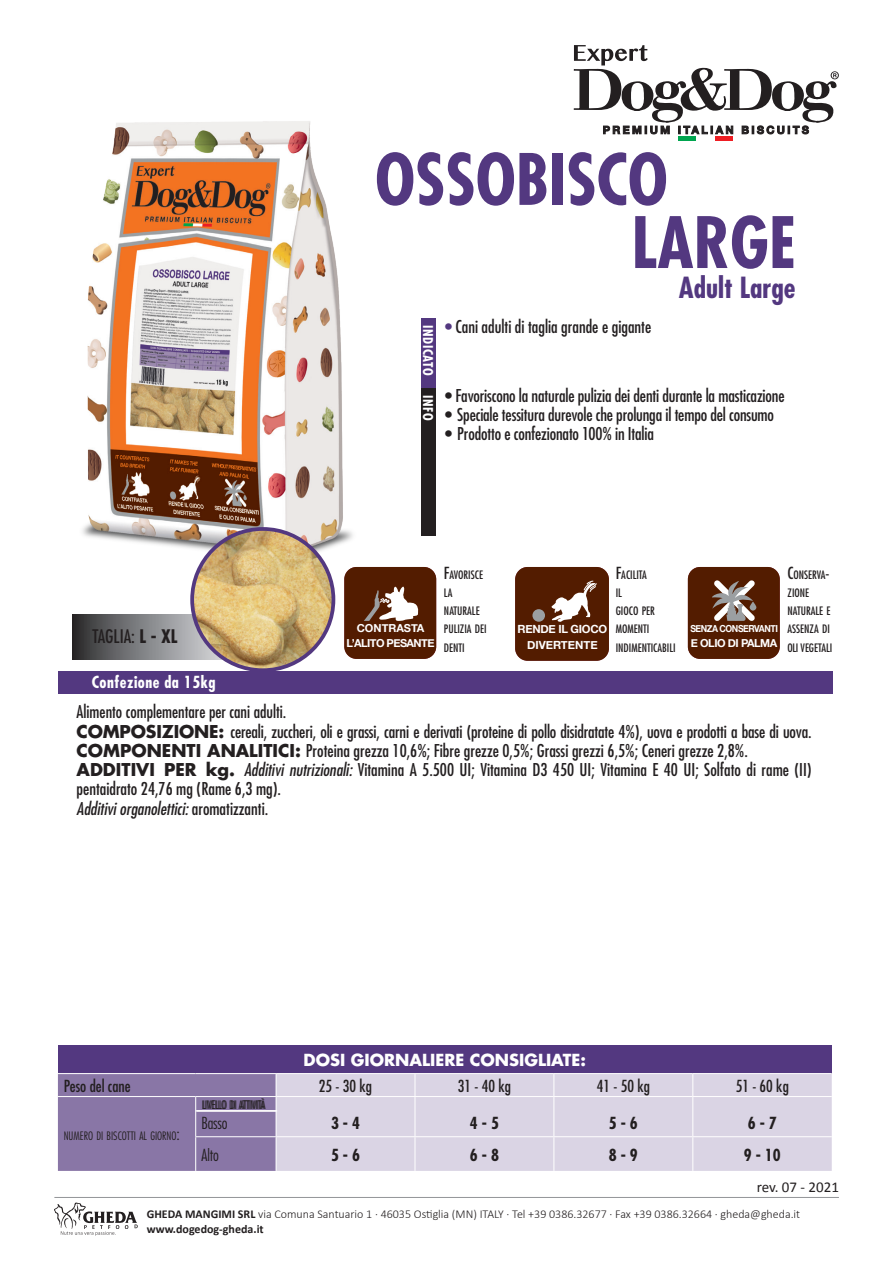
<style>
.page{position:relative;width:893px;height:1263px;background:#fff}
.page>*{position:absolute;margin:0;border:0;box-sizing:border-box;transform-origin:0 0}
.t1{font:700 condensed 68.85px "Futura Std";color:#533880}
.t2{font:700 condensed 28.35px "Futura Std";color:#533880}
.t3{font:condensed 18.15px "Futura Std";color:#231f20}
.t4{font:condensed 17.25px "Futura Std";letter-spacing:-.005em;color:#231f20}
.t5{font:italic condensed 17.25px "Futura Std";color:#231f20}
.t6{font:condensed 16.2px "Futura Std";color:#231f20}
.t7{font:700 16.2px "Futura Std";color:#fff}
.t8{font:700 condensed 16.2px "Futura Std";color:#231f20}
.t9{font:700 condensed 16.2px "Futura Std";letter-spacing:.03em;color:#fff}
.t10{font:300 condensed 16.2px "Futura Std";letter-spacing:-.01em;color:#231f20}
.t11{font:700 condensed 16.2px "Futura Std";color:#231f20}
.t12{font:15px "Calibri";color:#231f20}
.t13{font:700 condensed 13.2px "Futura Std";letter-spacing:.05em;color:#fff}
.t14{font:300 12px "Calibri";color:#231f20}
.t15{font:700 12px "Calibri";color:#231f20}
.t16{font:condensed 11.4px "Futura Std";color:#231f20}
.t17{font:300 condensed 11.4px "Futura Std";color:#231f20}
.t18{font:700 11.25px/15.8px "Helvetica Neue";letter-spacing:-.02em;color:#fff;text-align:center}
.t19{font:700 11.1px/15.5px "Helvetica Neue";letter-spacing:-.04em;color:#fff;text-align:center}
.t20{font:700 9.75px "Helvetica Neue";letter-spacing:-.05em;color:#fff;scale:.9 1}
.s1{font-weight:700}
.s2{color:#533880}
.s3{font-size:16.2px}
.s4{font-weight:700;font-stretch:normal}
.s5{font-style:italic}
.s6{font-style:normal}
</style>
<div class="page">
<hr style="left:678px;top:136px;width:55px;height:4px;background:#ee1d23">
<hr style="left:678px;top:136px;width:28px;height:4px;background:#00a54f">
<hr style="left:697px;top:136px;width:18px;height:4px;background:#fff">
<svg style="left:574px;top:45px;width:265px;height:89px"></svg>
<svg style="left:54px;top:1202px;width:84px;height:34px"></svg>
<hr style="left:54px;top:1197px;width:785px;height:1px;background:#939598">
<div style="left:58px;top:671px;width:775px;height:23px;background:#533880"></div>
<img style="left:82px;top:121px;width:271px;height:448px">
<svg style="left:72px;top:614px;width:152px;height:45px"></svg>
<div style="left:421px;top:318px;width:14px;height:70px;background:#533880"></div>
<div style="left:421px;top:388px;width:14px;height:148px;background:#231f20"></div>
<div style="left:58px;top:1045px;width:774px;height:28px;background:#533880"></div>
<div style="left:277px;top:1074px;width:555px;height:97px;background:#dad4e4"></div>
<div style="left:58px;top:1073px;width:219px;height:98px;background:#8976a6"></div>
<svg style="left:414px;top:1074px;width:1px;height:22px"></svg>
<svg style="left:553px;top:1074px;width:1px;height:22px"></svg>
<svg style="left:692px;top:1074px;width:1px;height:22px"></svg>
<hr style="left:58px;top:1096px;width:138px;height:1px;background:#fff">
<hr style="left:196px;top:1096px;width:80px;height:1px;background:#fff">
<hr style="left:195px;top:1097px;width:1px;height:39px;background:#fff">
<hr style="left:276px;top:1096px;width:139px;height:1px;background:#fff">
<hr style="left:276px;top:1097px;width:1px;height:39px;background:#fff">
<hr style="left:415px;top:1096px;width:139px;height:1px;background:#fff">
<hr style="left:414px;top:1097px;width:1px;height:39px;background:#fff">
<hr style="left:554px;top:1096px;width:139px;height:1px;background:#fff">
<hr style="left:553px;top:1097px;width:1px;height:39px;background:#fff">
<hr style="left:693px;top:1096px;width:139px;height:1px;background:#fff">
<hr style="left:692px;top:1097px;width:1px;height:39px;background:#fff">
<hr style="left:195px;top:1136px;width:81px;height:1px;background:#fff">
<hr style="left:195px;top:1137px;width:1px;height:34px;background:#fff">
<hr style="left:276px;top:1136px;width:139px;height:1px;background:#fff">
<hr style="left:276px;top:1137px;width:1px;height:34px;background:#fff">
<hr style="left:415px;top:1136px;width:139px;height:1px;background:#fff">
<hr style="left:414px;top:1137px;width:1px;height:34px;background:#fff">
<hr style="left:554px;top:1136px;width:139px;height:1px;background:#fff">
<hr style="left:553px;top:1137px;width:1px;height:34px;background:#fff">
<hr style="left:693px;top:1136px;width:139px;height:1px;background:#fff">
<hr style="left:692px;top:1137px;width:1px;height:34px;background:#fff">
<hr style="left:196px;top:1110px;width:80px;height:1px;background:#fff">
<div style="left:344px;top:567px;width:92px;height:92px;background:#531c00;border-radius:12px"></div>
<svg style="left:364px;top:586px;width:55px;height:35px"></svg>
<div style="left:515px;top:567px;width:94px;height:94px;background:#531c00;border-radius:13px"></div>
<svg style="left:551px;top:580px;width:46px;height:42px"></svg>
<div style="left:532px;top:609px;width:13px;height:13px;background:#9b9fa2;border-radius:50%"></div>
<div style="left:688px;top:567px;width:92px;height:92px;background:#531c00;border-radius:12px"></div>
<svg style="left:712px;top:580px;width:45px;height:41px"></svg>
<svg style="left:750px;top:601px;width:6px;height:10px"></svg>
<img style="left:192px;top:529px;width:141px;height:141px;border-radius:71px">
<div style="left:190px;top:527px;width:145px;height:145px;border:4px solid #533880;border-radius:50%"></div>
<p class="t1" style="left:375px;top:137px;width:294px">OSSOBISCO</p>
<p class="t1" style="left:632px;top:200px;width:166px">LARGE</p>
<p class="t2" style="left:679px;top:270px;width:118px">Adult Large</p>
<p class="t3" style="left:93px;top:625px;width:87px">TAGLIA: <span class="s1">L - XL</span></p>
<p class="t9" style="left:92px;top:672px;width:125px">Confezione da 15kg</p>
<p class="t13" style="left:436px;top:325px;width:53px;rotate:90deg">INDICATO</p>
<p class="t13" style="left:436px;top:395px;width:27px;rotate:90deg">INFO</p>
<p class="t4" style="left:445px;top:316px;width:208px"><span class="s2">•</span> Cani adulti di taglia grande e gigante</p>
<p class="t4" style="left:445px;top:385px;width:341px">• Favoriscono la naturale pulizia dei denti durante la masticazione</p>
<p class="t4" style="left:445px;top:404px;width:331px">• Speciale tessitura durevole che prolunga il tempo del consumo</p>
<p class="t4" style="left:445px;top:424px;width:210px">• Prodotto e confezionato 100% in Italia</p>
<p class="t19" style="left:346px;top:620px;width:90px">CONTRASTA<br>L’ALITO PESANTE</p>
<p class="t16" style="left:444px;top:568px;width:40px"><span class="s3">F</span>AVORISCE</p>
<p class="t16" style="left:444px;top:586px;width:10px">LA</p>
<p class="t16" style="left:444px;top:604px;width:37px">NATURALE</p>
<p class="t16" style="left:444px;top:622px;width:44px">PULIZIA DEI</p>
<p class="t16" style="left:444px;top:640px;width:22px">DENTI</p>
<p class="t18" style="left:517px;top:621px;width:91px">RENDE IL GIOCO<br>DIVERTENTE</p>
<p class="t16" style="left:616px;top:568px;width:33px"><span class="s3">F</span>ACILITA</p>
<p class="t16" style="left:616px;top:586px;width:8px">IL</p>
<p class="t16" style="left:616px;top:604px;width:41px">GIOCO PER</p>
<p class="t16" style="left:616px;top:622px;width:35px">MOMENTI</p>
<p class="t16" style="left:616px;top:640px;width:61px">INDIMENTICABILI</p>
<p class="t20" style="left:690px;top:621px;width:99px">SENZA CONSERVANTI</p>
<p class="t19" style="left:691px;top:636px;width:88px">E OLIO DI PALMA</p>
<p class="t16" style="left:787px;top:568px;width:43px"><span class="s3">C</span>ONSERVA<span class="s3">-</span></p>
<p class="t16" style="left:787px;top:586px;width:23px">ZIONE</p>
<p class="t16" style="left:787px;top:604px;width:44px">NATURALE E</p>
<p class="t16" style="left:787px;top:622px;width:44px">ASSENZA DI</p>
<p class="t16" style="left:787px;top:640px;width:46px">OLI VEGETALI</p>
<p class="t4" style="left:77px;top:702px;width:211px">Alimento complementare per cani adulti.</p>
<p class="t4" style="left:77px;top:721px;width:737px"><span class="s4">COMPOSIZIONE:</span> cereali, zuccheri, oli e grassi, carni e derivati (proteine di pollo disidratate 4%), uova e prodotti a base di uova.</p>
<p class="t4" style="left:77px;top:740px;width:673px"><span class="s4">COMPONENTI ANALITICI:</span> Proteina grezza 10,6%; Fibre grezze 0,5%; Grassi grezzi 6,5%; Ceneri grezze 2,8%.</p>
<p class="t4" style="left:77px;top:759px;width:737px"><span class="s4">ADDITIVI PER kg.</span> <span class="s5">Additivi nutrizionali:</span> Vitamina A 5.500 UI; Vitamina D3 450 UI; Vitamina E 40 UI; Solfato di rame (II)</p>
<p class="t4" style="left:77px;top:779px;width:206px">pentaidrato 24,76 mg (Rame 6,3 mg).</p>
<p class="t5" style="left:77px;top:798px;width:193px">Additivi organolettici: <span class="s6">aromatizzanti.</span></p>
<p class="t7" style="left:304px;top:1049px;width:284px">DOSI GIORNALIERE CONSIGLIATE:</p>
<p class="t6" style="left:64px;top:1076px;width:69px">Peso del cane</p>
<p class="t6" style="left:319px;top:1076px;width:55px">25 - 30 kg</p>
<p class="t6" style="left:458px;top:1076px;width:55px">31 - 40 kg</p>
<p class="t6" style="left:597px;top:1076px;width:55px">41 - 50 kg</p>
<p class="t6" style="left:736px;top:1076px;width:55px">51 - 60 kg</p>
<p class="t17" style="left:64px;top:1129px;width:118px">NUMERO DI BISCOTTI AL GIORNO<span class="s3">:</span></p>
<p class="t17" style="left:203px;top:1098px;width:64px">LIVELLO DI ATTIVITÀ</p>
<p class="t10" style="left:201px;top:1113px;width:28px">Basso</p>
<p class="t8" style="left:331px;top:1113px;width:30px">3 - 4</p>
<p class="t8" style="left:470px;top:1113px;width:30px">4 - 5</p>
<p class="t8" style="left:609px;top:1113px;width:30px">5 - 6</p>
<p class="t11" style="left:748px;top:1113px;width:30px">6 - 7</p>
<p class="t10" style="left:201px;top:1145px;width:19px">Alto</p>
<p class="t8" style="left:331px;top:1144px;width:30px">5 - 6</p>
<p class="t8" style="left:470px;top:1144px;width:30px">6 - 8</p>
<p class="t8" style="left:609px;top:1144px;width:30px">8 - 9</p>
<p class="t11" style="left:744px;top:1144px;width:38px">9 - 10</p>
<p class="t12" style="left:757px;top:1178px;width:84px">rev. 07 - 2021</p>
<p class="t14" style="left:147px;top:1207px;width:655px"><span class="s1">GHEDA MANGIMI SRL</span> via Comuna Santuario 1 · 46035 Ostiglia (MN) ITALY · Tel +39 0386.32677 · Fax +39 0386.32664 · gheda@gheda.it</p>
<p class="t15" style="left:147px;top:1221px;width:119px">www.dogedog-gheda.it</p>
</div>
